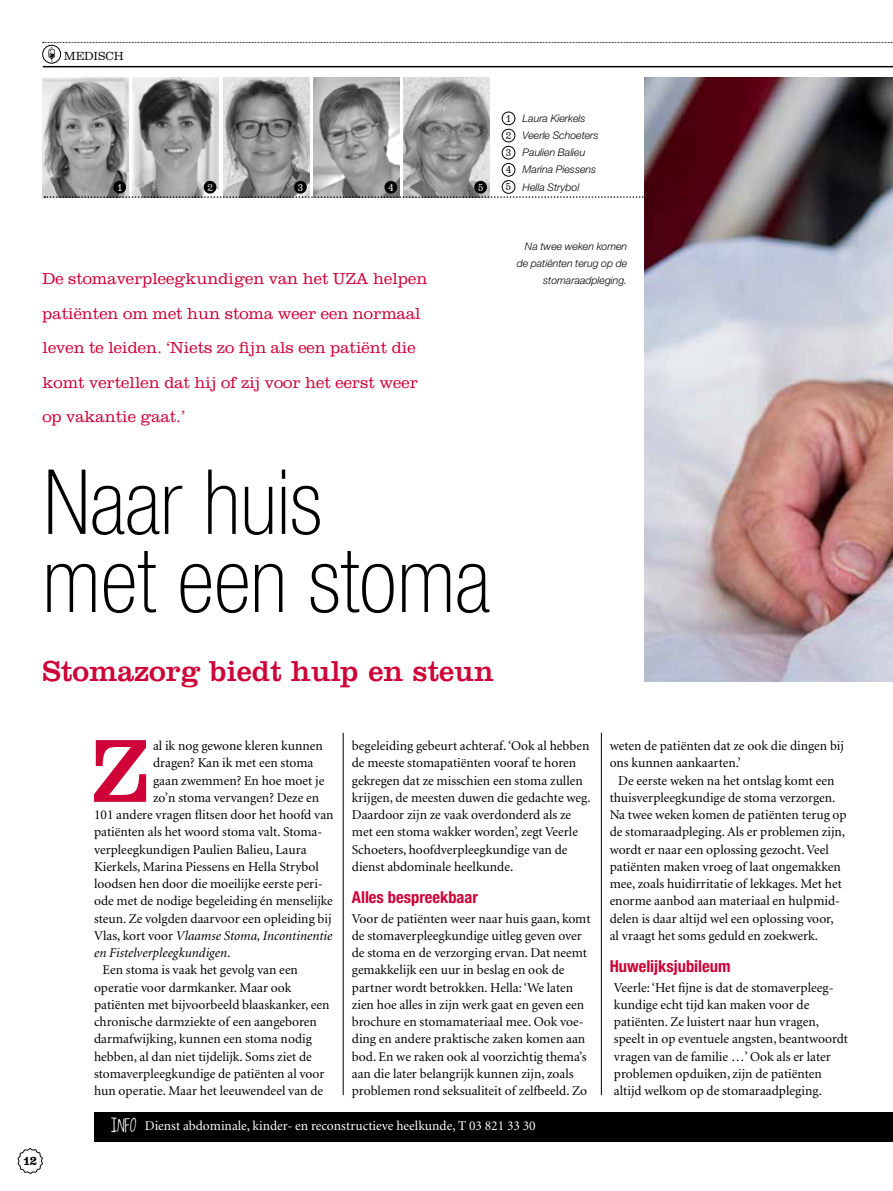
<style>
.page{position:relative;width:893px;height:1191px;background:#fff}
.page>*{position:absolute;margin:0;border:0;box-sizing:border-box;transform-origin:0 0}
.t1{font:93px "Clarendon";color:#ce0237}
.t2{font:100 condensed 90px "Helvetica Neue LT Std";color:#000}
.t3{font:30px "Clarendon";color:#ce0237}
.t4{font:300 16.5px/34.5px "Clarendon";color:#ce0237}
.t5{font:700 condensed 16.5px "Helvetica Neue LT Std";color:#ce0237}
.t6{font:13.5px/17.2px "Minion LT";color:#000}
.t7{font:13.5px "Minion LT";color:#fff}
.t8{font:italic 13.5px "Minion LT";color:#000}
.t9{font:italic 300 10.5px/17.2px "Helvetica Neue LT Std";color:#000}
.t10{font:10.5px "Belizio";color:#000}
.t11{font:700 10.5px "Belizio";color:#000}
.t12{font:9px "Belizio";color:#fff}
.t13{font:9px/17.1px "Belizio";color:#000;text-align:justify}
.s1{font-family:"Overth E Mo On";font-size:22.5px}
.s2{font-style:normal}
</style>
<div class="page">
<svg style="left:18px;top:1148px;width:25px;height:25px"></svg>
<img style="left:43px;top:77px;width:86px;height:121px">
<img style="left:133px;top:77px;width:86px;height:119px">
<img style="left:223px;top:77px;width:86px;height:119px">
<img style="left:314px;top:77px;width:86px;height:119px">
<img style="left:403px;top:77px;width:87px;height:119px">
<svg style="left:44px;top:196px;width:600px;height:2px"></svg>
<hr style="left:343px;top:733px;width:1px;height:362px;background:#000">
<hr style="left:601px;top:733px;width:1px;height:362px;background:#000">
<hr style="left:43px;top:66px;width:850px;height:1px;background:#000">
<div style="left:42px;top:45px;width:19px;height:18px;border:1px solid #000;border-radius:50%"></div>
<svg style="left:43px;top:42px;width:850px;height:20px"></svg>
<div style="left:94px;top:1112px;width:799px;height:30px;background:#000"></div>
<img style="left:644px;top:77px;width:249px;height:604px">
<div style="left:113px;top:181px;width:13px;height:13px;background:#000;border-radius:50%"></div>
<div style="left:204px;top:181px;width:12px;height:13px;background:#000;border-radius:50%"></div>
<div style="left:294px;top:181px;width:13px;height:13px;background:#000;border-radius:50%"></div>
<div style="left:384px;top:181px;width:13px;height:13px;background:#000;border-radius:50%"></div>
<div style="left:474px;top:181px;width:13px;height:13px;background:#000;border-radius:50%"></div>
<div style="left:502px;top:112px;width:13px;height:13px;border:1px solid #000;border-radius:50%"></div>
<div style="left:502px;top:129px;width:13px;height:13px;border:1px solid #000;border-radius:50%"></div>
<div style="left:502px;top:146px;width:13px;height:13px;border:1px solid #000;border-radius:50%"></div>
<div style="left:502px;top:163px;width:13px;height:13px;border:1px solid #000;border-radius:50%"></div>
<div style="left:502px;top:180px;width:13px;height:14px;border:1px solid #000;border-radius:50%"></div>
<p class="t10" style="left:64px;top:49px;width:62px">MEDISCH</p>
<p class="t12" style="left:117px;top:182px;width:6px">1</p>
<p class="t12" style="left:207px;top:182px;width:7px">2</p>
<p class="t12" style="left:298px;top:182px;width:7px">3</p>
<p class="t12" style="left:388px;top:182px;width:7px">4</p>
<p class="t12" style="left:478px;top:182px;width:7px">5</p>
<p class="t13" style="left:506px;top:110px;width:7px">1<br>2<br>3<br>4<br>5</p>
<p class="t9" style="left:523px;top:109px;width:77px">Laura Kierkels<br>Veerle Schoeters<br>Paulien Balieu<br>Marina Piessens<br>Hella Strybol</p>
<p class="t4" style="left:43px;top:261px;width:386px">De stomaverpleegkundigen van het UZA helpen patiënten om met hun stoma weer een normaal leven te leiden. ‘Niets zo fijn als een patiënt die komt vertellen dat hij of zij voor het eerst weer op vakantie gaat.’</p>
<h2 class="t2" style="left:44px;top:452px;width:280px">Naar huis</h2>
<h2 class="t2" style="left:42px;top:530px;width:450px">met een stoma</h2>
<h3 class="t3" style="left:43px;top:653px;width:453px">Stomazorg biedt hulp en steun</h3>
<p class="t9" style="left:517px;top:237px;width:112px;text-align:right">Na twee weken komen de patiënten terug op de stomaraadpleging.</p>
<p class="t11" style="left:23px;top:1153px;width:15px">12</p>
<h1 class="t1" style="left:92px;top:716px;width:58px">Z</h1>
<p class="t6" style="left:352px;top:737px;width:240px">begeleiding gebeurt achteraf. ‘Ook al hebben de meeste stomapatiënten vooraf te horen gekregen dat ze misschien een stoma zullen krijgen, de meesten duwen die gedachte weg.<br>Daardoor zijn ze vaak overdonderd als ze met een stoma wakker worden’, zegt Veerle Schoeters, hoofdverpleegkundige van de dienst abdominale heelkunde.</p>
<p class="t5" style="left:352px;top:887px;width:128px">Alles bespreekbaar</p>
<p class="t6" style="left:352px;top:910px;width:240px">Voor de patiënten weer naar huis gaan, komt de stomaverpleegkundige uitleg geven over de stoma en de verzorging ervan. Dat neemt gemakkelijk een uur in beslag en ook de partner wordt betrokken. Hella: ‘We laten zien hoe alles in zijn werk gaat en geven een brochure en stomamateriaal mee. Ook voe&shy;ding en andere praktische zaken komen aan bod. En we raken ook al voorzichtig thema’s aan die later belangrijk kunnen zijn, zoals problemen rond seksualiteit of zelfbeeld. Zo</p>
<p class="t7" style="left:111px;top:1118px;width:426px"><span class="s1">INFO</span> Dienst abdominale, kinder- en reconstructieve heelkunde, T 03 821 33 30</p>
<p class="t6" style="left:153px;top:737px;width:171px">al ik nog gewone kleren kunnen</p>
<p class="t6" style="left:153px;top:755px;width:162px">dragen? Kan ik met een stoma</p>
<p class="t6" style="left:153px;top:772px;width:173px">gaan zwemmen? En hoe moet je</p>
<p class="t6" style="left:153px;top:789px;width:168px">zo’n stoma vervangen? Deze en</p>
<p class="t6" style="left:94px;top:806px;width:241px">101 andere vragen flitsen door het hoofd van</p>
<p class="t6" style="left:94px;top:824px;width:230px">patiënten als het woord stoma valt. Stoma-</p>
<p class="t6" style="left:94px;top:841px;width:214px">verpleegkundigen Paulien Balieu, Laura</p>
<p class="t6" style="left:94px;top:858px;width:226px">Kierkels, Marina Piessens en Hella Strybol</p>
<p class="t6" style="left:94px;top:875px;width:230px">loodsen hen door die moeilijke eerste peri-</p>
<p class="t6" style="left:94px;top:893px;width:240px">ode met de nodige begeleiding én menselijke</p>
<p class="t6" style="left:94px;top:910px;width:239px">steun. Ze volgden daarvoor een opleiding bij</p>
<p class="t8" style="left:94px;top:928px;width:240px"><span class="s2">Vlas, kort voor</span> Vlaamse Stoma, Incontinentie</p>
<p class="t8" style="left:94px;top:946px;width:138px">en Fistelverpleegkundigen<span class="s2">.</span></p>
<p class="t6" style="left:103px;top:962px;width:197px">Een stoma is vaak het gevolg van een</p>
<p class="t6" style="left:94px;top:979px;width:199px">operatie voor darmkanker. Maar ook</p>
<p class="t6" style="left:94px;top:996px;width:237px">patiënten met bijvoorbeeld blaaskanker, een</p>
<p class="t6" style="left:94px;top:1013px;width:224px">chronische darmziekte of een aangeboren</p>
<p class="t6" style="left:94px;top:1031px;width:219px">darmafwijking, kunnen een stoma nodig</p>
<p class="t6" style="left:94px;top:1048px;width:219px">hebben, al dan niet tijdelijk. Soms ziet de</p>
<p class="t6" style="left:94px;top:1065px;width:232px">stomaverpleegkundige de patiënten al voor</p>
<p class="t6" style="left:94px;top:1082px;width:231px">hun operatie. Maar het leeuwendeel van de</p>
<p class="t6" style="left:610px;top:737px;width:236px">weten de patiënten dat ze ook die dingen bij ons kunnen aankaarten.’</p>
<p class="t6" style="left:610px;top:772px;width:238px;text-indent:9px">De eerste weken na het ontslag komt een thuisverpleegkundige de stoma verzorgen.<br>Na twee weken komen de patiënten terug op de stomaraadpleging. Als er problemen zijn, wordt er naar een oplossing gezocht. Veel patiënten maken vroeg of laat ongemakken mee, zoals huidirritatie of lekkages. Met het enorme aanbod aan materiaal en hulpmid&shy;delen is daar altijd wel een oplossing voor,<br>al vraagt het soms geduld en zoekwerk.</p>
<p class="t5" style="left:610px;top:956px;width:122px">Huwelijksjubileum</p>
<p class="t6" style="left:614px;top:979px;width:236px">Veerle: ‘Het fijne is dat de stomaverpleeg&shy;kundige echt tijd kan maken voor de patiënten. Ze luistert naar hun vragen, speelt in op eventuele angsten, beantwoordt vragen van de familie …’ Ook als er later problemen opduiken, zijn de patiënten altijd welkom op de stomaraadpleging.</p>
</div>
